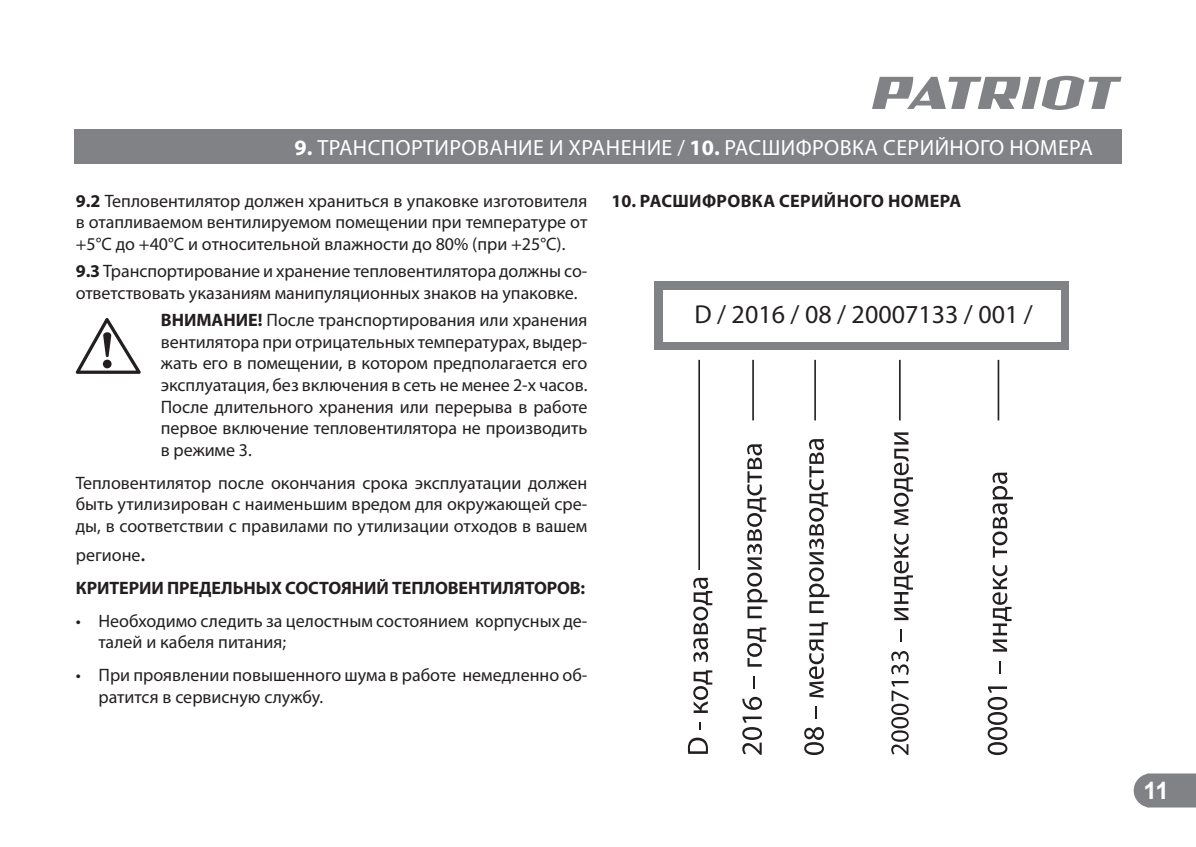
<style>
.page{position:relative;width:1196px;height:847px;background:#fff}
.page>*{position:absolute;margin:0;border:0;box-sizing:border-box;transform-origin:0 0}
.t1{font:26px "Myriad Pro";color:#231f20}
.t2{font:700 24px "Arial";color:#fff}
.t3{font:22px "Myriad Pro";letter-spacing:.02em;color:#fff}
.t4{font:18px/21.6px "Myriad Pro";color:#231f20;text-align:justify}
.t5{font:700 18px/33px "Myriad Pro";letter-spacing:.02em;color:#231f20}
.s1{font-weight:700}
.s2{font-weight:400}
.s3{font-weight:400;font-size:24px}
</style>
<div class="page">
<svg style="left:1133px;top:773px;width:62px;height:34px;background:#8a8c8e"></svg>
<svg style="left:872px;top:76px;width:249px;height:34px"></svg>
<div style="left:74px;top:130px;width:1047px;height:34px;background:#808285"></div>
<svg style="left:742px;top:716px;width:20px;height:38px"></svg>
<svg style="left:742px;top:696px;width:20px;height:14px"></svg>
<svg style="left:753px;top:676px;width:2px;height:12px"></svg>
<svg style="left:747px;top:627px;width:19px;height:39px"></svg>
<svg style="left:747px;top:444px;width:20px;height:174px"></svg>
<svg style="left:804px;top:727px;width:19px;height:28px"></svg>
<svg style="left:815px;top:706px;width:1px;height:12px"></svg>
<svg style="left:809px;top:622px;width:19px;height:75px"></svg>
<svg style="left:809px;top:439px;width:20px;height:174px"></svg>
<svg style="left:891px;top:681px;width:17px;height:74px"></svg>
<svg style="left:891px;top:651px;width:17px;height:24px"></svg>
<svg style="left:900px;top:629px;width:1px;height:13px"></svg>
<svg style="left:893px;top:533px;width:19px;height:87px"></svg>
<svg style="left:893px;top:432px;width:19px;height:93px"></svg>
<svg style="left:987px;top:686px;width:20px;height:69px"></svg>
<svg style="left:999px;top:661px;width:1px;height:12px"></svg>
<svg style="left:992px;top:565px;width:19px;height:86px"></svg>
<svg style="left:992px;top:472px;width:20px;height:85px"></svg>
<hr style="left:752px;top:360px;width:1px;height:60px;background:#231f20">
<svg style="left:687px;top:737px;width:21px;height:16px"></svg>
<svg style="left:693px;top:670px;width:19px;height:43px"></svg>
<svg style="left:693px;top:577px;width:19px;height:85px"></svg>
<hr style="left:698px;top:360px;width:2px;height:210px;background:#231f20">
<hr style="left:814px;top:360px;width:1px;height:60px;background:#231f20">
<hr style="left:898px;top:360px;width:2px;height:60px;background:#231f20">
<hr style="left:997px;top:360px;width:2px;height:60px;background:#231f20">
<div style="left:654px;top:282px;width:414px;height:68px;background:#808285"></div>
<div style="left:663px;top:290px;width:396px;height:51px;background:#fff"></div>
<svg style="left:75px;top:318px;width:66px;height:56px"></svg>
<p class="t3" style="left:294px;top:134px;width:48px"><span class="s1">9.</span> ТРАНС</p>
<p class="t3" style="left:381px;top:134px;width:68px">ПОРТИРОВАНИЕ</p>
<p class="t3" style="left:549px;top:134px;width:47px">И ХРАНЕНИЕ</p>
<p class="t3" style="left:677px;top:134px;width:417px">/ <span class="s1">10.</span> расшифровка серийного номера</p>
<p class="t4" style="left:76px;top:189px;width:513px"><span class="s1">9.2</span> Тепловентилятор должен храниться в упаковке изготовителя в отапливаемом вентилируемом помещении при температуре от +5°С до +40°С и относительной влажности до 80% (при +25°С).</p>
<p class="t4" style="left:76px;top:260px;width:513px"><span class="s1">9.3</span> Транспортирование и хранение тепловентилятора должны со&shy;ответствовать указаниям манипуляционных знаков на упаковке.</p>
<p class="t4" style="left:161px;top:309px;width:428px"><span class="s1">ВНИМАНИЕ!</span> После транспортирования или хранения вентилятора при отрицательных температурах, выдер&shy;жать его в помещении, в котором предполагается его эксплуатация, без включения в сеть не менее 2-х часов.<br>После длительного хранения или перерыва в работе первое включение тепловентилятора не производить в режиме 3.</p>
<p class="t4" style="left:76px;top:471px;width:513px">Тепловентилятор после окончания срока эксплуатации должен быть утилизирован с наименьшим вредом для окружающей сре&shy;ды, в соответствии с правилами по утилизации отходов в вашем</p>
<p class="t5" style="left:76px;top:537px;width:182px"><span class="s2">регионе</span><span class="s3">.<br></span>Критерии предельных</p>
<p class="t5" style="left:611px;top:183px;width:142px">10. расшифровка</p>
<p class="t5" style="left:779px;top:183px;width:45px">серийн</p>
<p class="t5" style="left:849px;top:183px;width:111px">ого номера</p>
<h1 class="t1" style="left:694px;top:298px;width:340px">D / 2016 / 08 / 20007133 / 001 /</h1>
<p class="t5" style="left:285px;top:570px;width:80px">состояний</p>
<p class="t5" style="left:392px;top:570px;width:68px">тепловенти</p>
<p class="t5" style="left:502px;top:570px;width:84px">ляторов:</p>
<p class="t4" style="left:98px;top:609px;width:490px;text-indent:-23px">• Необходимо следить за целостным состоянием корпусных де&shy;талей и кабеля питания;</p>
<p class="t4" style="left:98px;top:664px;width:490px;text-indent:-23px">• При проявлении повышенного шума в работе немедленно об&shy;ратится в сервисную службу.</p>
<h2 class="t2" style="left:1143px;top:774px;width:27px">11</h2>
</div>
